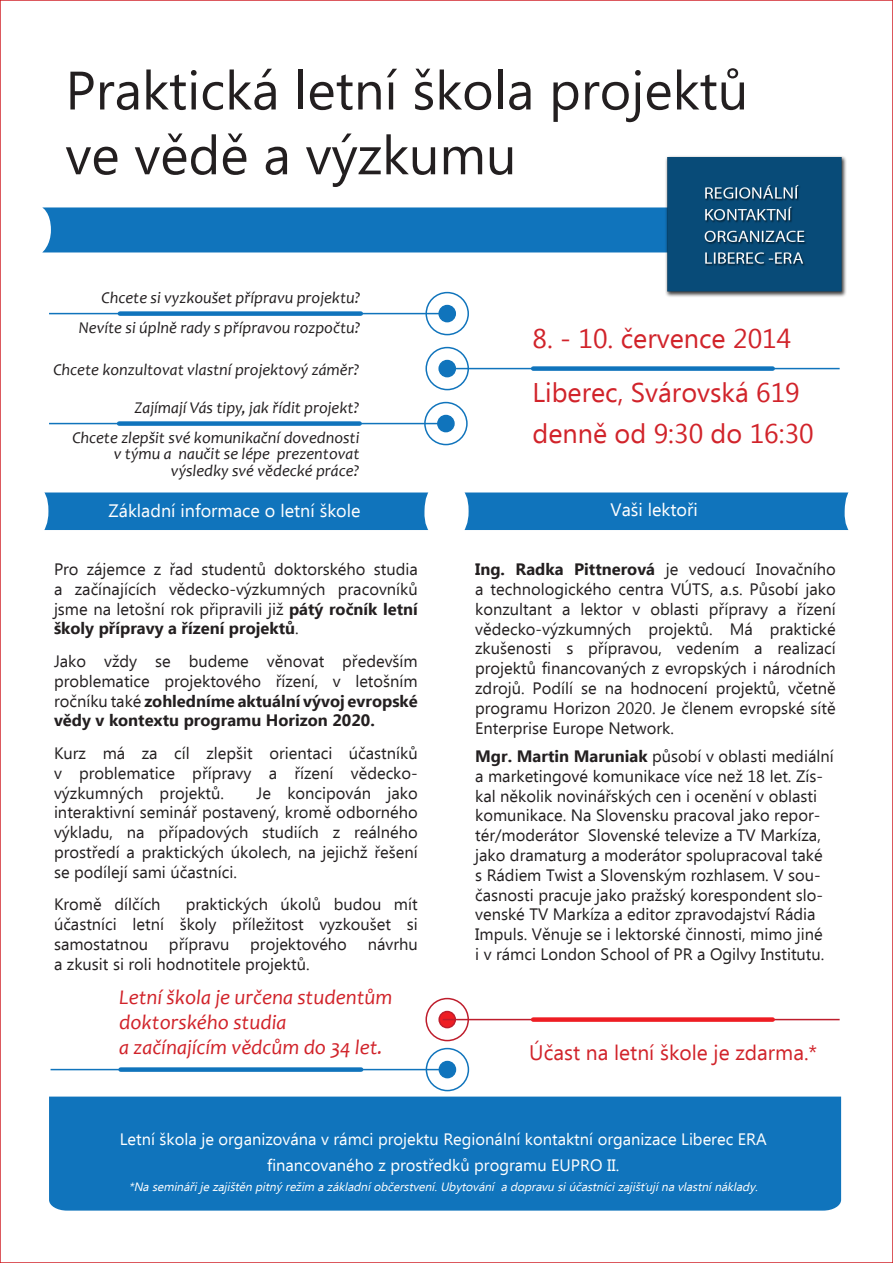
<style>
.page{position:relative;width:893px;height:1263px;background:#fff}
.page>*{position:absolute;margin:0;border:0;box-sizing:border-box;transform-origin:0 0}
.t1{font:54px/64.8px "Ebrima";color:#231f20}
.t2{font:27px "Ebrima";color:#d1232a}
.t3{font:italic 21px/25.2px "Candara";color:#d1232a}
.t4{font:21px "Ebrima";color:#d1232a}
.t5{font:18px "Ebrima";color:#fff}
.t6{font:16.5px/19.8px "Ebrima";color:#231f20;text-align:justify}
.t7{font:italic 16.5px/30px "Candara";color:#231f20;text-align:right}
.t8{font:16.5px/25.5px "Ebrima";color:#fff;text-align:center}
.t9{font:italic 12px "Ebrima";color:#fff}
.s1{font-weight:700}
</style>
<div class="page">
<div style="left:439px;top:361px;width:16px;height:16px;background:#1074bc;border-radius:50%"></div>
<div style="left:438px;top:360px;width:18px;height:17px;border:2px solid #1074bc;border-radius:50%"></div>
<div style="left:425px;top:347px;width:44px;height:43px;border:2px solid #1074bc;border-radius:50%"></div>
<hr style="left:443px;top:368px;width:397px;height:1px;background:#1074bc">
<div style="left:533px;top:366px;width:240px;height:5px;background:#1074bc"></div>
<div style="left:438px;top:415px;width:16px;height:17px;background:#1074bc;border-radius:50%"></div>
<div style="left:437px;top:415px;width:18px;height:17px;border:2px solid #1074bc;border-radius:50%"></div>
<div style="left:424px;top:402px;width:44px;height:43px;border:2px solid #1074bc;border-radius:50%"></div>
<hr style="left:49px;top:423px;width:397px;height:1px;background:#1074bc">
<div style="left:119px;top:421px;width:241px;height:5px;background:#1074bc"></div>
<div style="left:439px;top:1061px;width:16px;height:17px;background:#1074bc;border-radius:50%"></div>
<div style="left:439px;top:1061px;width:17px;height:17px;border:2px solid #1074bc;border-radius:50%"></div>
<div style="left:426px;top:1048px;width:43px;height:43px;border:2px solid #1074bc;border-radius:50%"></div>
<hr style="left:51px;top:1069px;width:396px;height:1px;background:#1074bc">
<div style="left:121px;top:1067px;width:240px;height:5px;background:#1074bc"></div>
<div style="left:439px;top:1011px;width:16px;height:17px;background:#ee1d23;border-radius:50%"></div>
<div style="left:438px;top:1011px;width:18px;height:17px;border:2px solid #be1d2c;border-radius:50%"></div>
<div style="left:425px;top:998px;width:44px;height:43px;border:2px solid #be1d2c;border-radius:50%"></div>
<hr style="left:443px;top:1019px;width:397px;height:1px;background:#be1d2c">
<div style="left:533px;top:1017px;width:240px;height:5px;background:#ee1d23"></div>
<div style="left:49px;top:1096px;width:792px;height:114px;background:#1074bc"></div>
<div style="left:44px;top:492px;width:384px;height:38px;background:#1074bc"></div>
<div style="left:464px;top:492px;width:384px;height:38px;background:#1074bc"></div>
<img style="left:42px;top:156px;width:804px;height:205px">
<p class="t1" style="left:65px;top:61px;width:684px">Praktická letní škola projektů ve vědě a výzkumu</p>
<p class="t7" style="left:79px;top:283px;width:283px">Chcete si vyzkoušet přípravu projektu?<br>Nevíte si úplně rady s přípravou rozpočtu?</p>
<p class="t7" style="left:53px;top:354px;width:308px">Chcete konzultovat vlastní projektový záměr?</p>
<p class="t7" style="left:72px;top:392px;width:289px">Zajímají Vás tipy, jak řídit projekt?<br>Chcete zlepšit své komunikační dovednosti</p>
<p class="t7" style="left:114px;top:445px;width:247px;line-height:16.5px">v týmu a naučit se lépe prezentovat výsledky své vědecké práce?</p>
<p class="t2" style="left:532px;top:319px;width:260px">8. - 10. července 2014</p>
<p class="t2" style="left:532px;top:373px;width:269px">Liberec, Svárovská 619</p>
<p class="t2" style="left:532px;top:414px;width:283px">denně od 9:30 do 16:30</p>
<p class="t5" style="left:109px;top:498px;width:253px">Základní informace o letní škole</p>
<p class="t5" style="left:610px;top:497px;width:89px">Vaši lektoři</p>
<p class="t6" style="left:54px;top:560px;width:365px">Pro zájemce z řad studentů doktorského studia a začínajících vědecko-výzkumných pracovníků jsme na letošní rok připravili již <span class="s1">pátý ročník letní školy přípravy a řízení projektů</span>.</p>
<p class="t6" style="left:54px;top:652px;width:365px">Jako vždy se budeme věnovat především problematice projektového řízení, v letošním ročníku také <span class="s1">zohledníme aktuální vývoj evropské vědy v kontextu programu Horizon 2020.</span></p>
<p class="t6" style="left:54px;top:744px;width:365px">Kurz má za cíl zlepšit orientaci účastníků v problematice přípravy a řízení vědecko&shy;výzkumných projektů.</p>
<p class="t6" style="left:54px;top:784px;width:365px;text-indent:203px">Je koncipován jako interaktivní seminář postavený, kromě odborného výkladu, na případových studiích z reálného prostředí a praktických úkolech, na jejichž řešení se podílejí sami účastníci.</p>
<p class="t6" style="left:54px;top:896px;width:108px">Kromě dílčích</p>
<p class="t6" style="left:54px;top:896px;width:365px;text-indent:132px">praktických úkolů budou mít účastníci letní školy příležitost vyzkoušet si samostatnou</p>
<p class="t6" style="left:169px;top:935px;width:62px">přípravu</p>
<p class="t6" style="left:250px;top:935px;width:98px">projektového</p>
<p class="t6" style="left:368px;top:935px;width:52px">návrhu</p>
<p class="t6" style="left:54px;top:955px;width:257px">a zkusit si roli hodnotitele projektů.</p>
<p class="t3" style="left:119px;top:984px;width:275px">Letní škola je určena studentům doktorského studia<br>a začínajícím vědcům do 34 let.</p>
<p class="t6" style="left:475px;top:561px;width:362px"><span class="s1">Ing. Radka Pittnerová</span> je vedoucí Inovačního a technologického centra VÚTS, a.s. Působí jako konzultant a lektor v oblasti přípravy a řízení vědecko-výzkumných projektů. Má praktické zkušenosti s přípravou, vedením a realizací projektů financovaných z evropských i národních zdrojů. Podílí se na hodnocení projektů, včetně programu Horizon 2020. Je členem evropské sítě Enterprise Europe Network.</p>
<p class="t6" style="left:475px;top:747px;width:360px;text-align:left"><span class="s1">Mgr. Martin Maruniak</span> působí v oblasti mediální a marketingové komunikace více než 18 let. Zís&shy;kal několik novinářských cen i ocenění v oblasti komunikace. Na Slovensku pracoval jako repor&shy;tér/moderátor Slovenské televize a TV Markíza, jako dramaturg a moderátor spolupracoval také s Rádiem Twist a Slovenským rozhlasem. V sou&shy;časnosti pracuje jako pražský korespondent slo&shy;venské TV Markíza a editor zpravodajství Rádia Impuls. Věnuje se i lektorské činnosti, mimo jiné<br>i v rámci London School of PR a Ogilvy Institutu.</p>
<p class="t4" style="left:529px;top:1037px;width:290px">Účast na letní škole je zdarma.*</p>
<p class="t8" style="left:120px;top:1128px;width:648px">Letní škola je organizována v rámci projektu Regionální kontaktní organizace Liberec ERA financovaného z prostředků programu EUPRO II.</p>
<p class="t9" style="left:129px;top:1178px;width:634px">*Naseminářijezajištěn pitnýrežim azákladníobčerstvení.Ubytování adopravu siúčastnícizajišťujínavlastnínáklady.</p>
</div>
